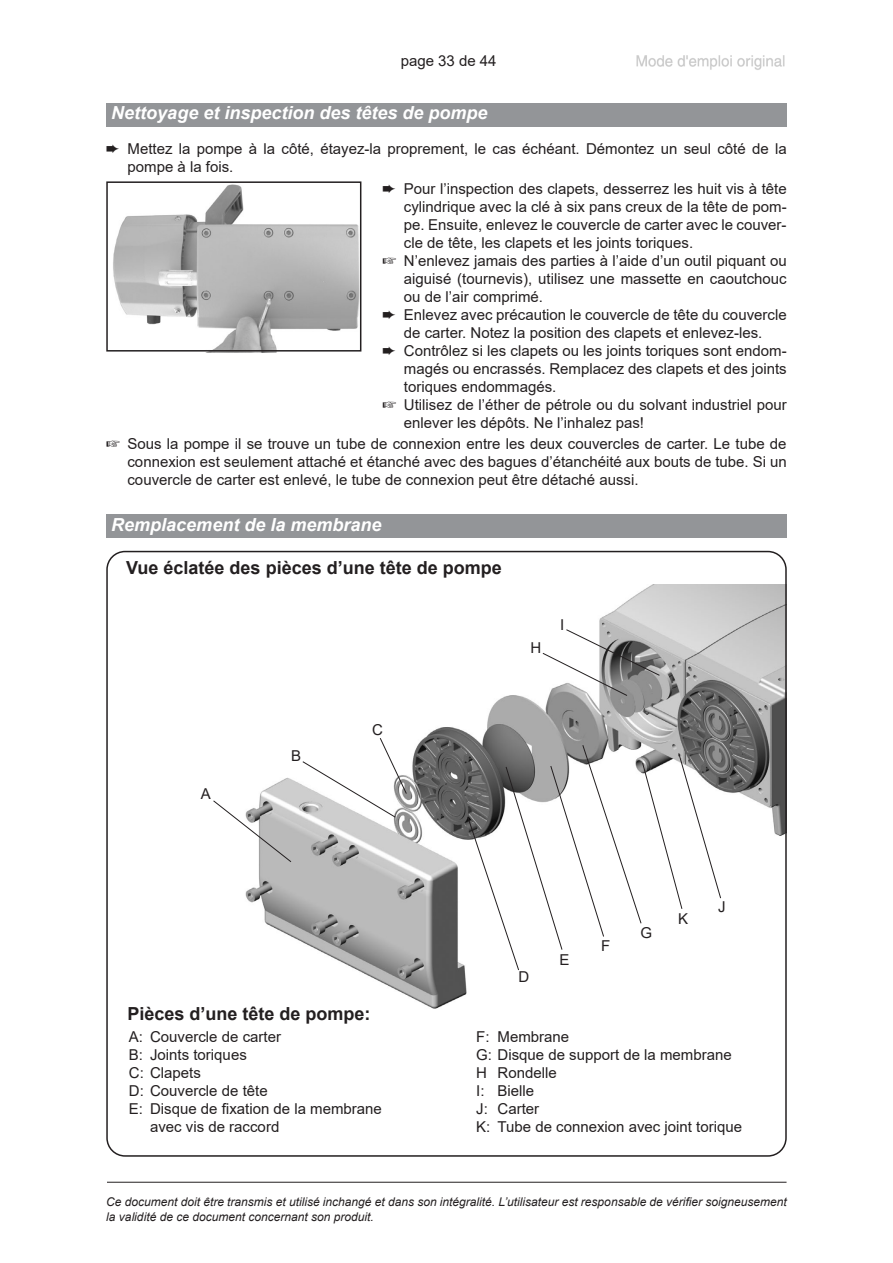
<style>
.page{position:relative;width:893px;height:1263px;background:#fff}
.page>*{position:absolute;margin:0;border:0;box-sizing:border-box;transform-origin:0 0}
.t1{font:italic 700 18px "Arial";color:#fff}
.t2{font:700 18px "Arial";color:#231f20}
.t3{font:15px/18px "Arial";color:#231f20}
.t4{font:italic 12px/14.4px "Arial";color:#231f20}
</style>
<div class="page">
<hr style="left:107px;top:1182px;width:679px;height:1px;background:#231f20">
<img style="left:636px;top:55px;width:149px;height:15px">
<img style="left:113px;top:184px;width:245px;height:165px">
<div style="left:106px;top:103px;width:681px;height:24px;background:#939598"></div>
<div style="left:106px;top:514px;width:681px;height:24px;background:#939598"></div>
<div style="left:106px;top:181px;width:255px;height:171px;border:2px solid #231f20"></div>
<img style="left:245px;top:584px;width:539px;height:425px">
<svg style="left:467px;top:744px;width:254px;height:227px"></svg>
<svg style="left:302px;top:737px;width:105px;height:81px"></svg>
<svg style="left:213px;top:800px;width:79px;height:63px"></svg>
<svg style="left:542px;top:629px;width:118px;height:67px"></svg>
<p class="t3" style="left:401px;top:51px;width:97px">page 33 de 44</p>
<p class="t1" style="left:111px;top:101px;width:378px">Nettoyage et inspection des têtes de pompe</p>
<p class="t3" style="left:128px;top:140px;width:661px;text-indent:-21px">➨ Mettez la pompe à la côté, étayez-la proprement, le cas échéant. Démontez un seul côté de la pompe à la fois.</p>
<p class="t3" style="left:383px;top:180px;width:406px">➨ Pour l’inspection des clapets, desserrez les huit vis à tête</p>
<p class="t3" style="left:404px;top:198px;width:384px">cylindrique avec la clé à six pans creux de la tête de pom-</p>
<p class="t3" style="left:404px;top:216px;width:384px">pe. Ensuite, enlevez le couvercle de carter avec le couver-</p>
<p class="t3" style="left:404px;top:234px;width:291px">cle de tête, les clapets et les joints toriques.</p>
<p class="t3" style="left:383px;top:252px;width:406px">☞ N’enlevez jamais des parties à l’aide d’un outil piquant ou</p>
<p class="t3" style="left:404px;top:270px;width:384px">aiguisé (tournevis), utilisez une massette en caoutchouc</p>
<p class="t3" style="left:404px;top:288px;width:141px">ou de l’air comprimé.</p>
<p class="t3" style="left:383px;top:306px;width:405px">➨ Enlevez avec précaution le couvercle de tête du couvercle</p>
<p class="t3" style="left:404px;top:324px;width:360px">de carter. Notez la position des clapets et enlevez-les.</p>
<p class="t3" style="left:383px;top:342px;width:406px">➨ Contrôlez si les clapets ou les joints toriques sont endom-</p>
<p class="t3" style="left:404px;top:360px;width:384px">magés ou encrassés. Remplacez des clapets et des joints</p>
<p class="t3" style="left:404px;top:378px;width:154px">toriques endommagés.</p>
<p class="t3" style="left:383px;top:396px;width:406px">☞ Utilisez de l’éther de pétrole ou du solvant industriel pour</p>
<p class="t3" style="left:404px;top:414px;width:242px">enlever les dépôts. Ne l’inhalez pas!</p>
<p class="t3" style="left:127px;top:434px;width:661px;text-align:justify;text-indent:-21px">☞ Sous la pompe il se trouve un tube de connexion entre les deux couvercles de carter. Le tube de connexion est seulement attaché et étanché avec des bagues d’étanchéité aux bouts de tube. Si un couvercle de carter est enlevé, le tube de connexion peut être détaché aussi.</p>
<p class="t1" style="left:111px;top:513px;width:272px">Remplacement de la membrane</p>
<p class="t2" style="left:126px;top:555px;width:377px">Vue éclatée des pièces d’une tête de pompe</p>
<p class="t3" style="left:201px;top:785px;width:12px">A</p>
<p class="t3" style="left:291px;top:746px;width:12px">B</p>
<p class="t3" style="left:372px;top:721px;width:12px">C</p>
<p class="t3" style="left:531px;top:638px;width:12px">H</p>
<p class="t3" style="left:560px;top:616px;width:6px">I</p>
<p class="t2" style="left:128px;top:1001px;width:245px">Pièces d’une tête de pompe:</p>
<p class="t3" style="left:518px;top:968px;width:12px">D</p>
<p class="t3" style="left:560px;top:951px;width:12px">E</p>
<p class="t3" style="left:601px;top:936px;width:11px">F</p>
<p class="t3" style="left:640px;top:923px;width:13px">G</p>
<p class="t3" style="left:678px;top:909px;width:12px">K</p>
<p class="t3" style="left:718px;top:898px;width:9px">J</p>
<p class="t3" style="left:129px;top:1027px;width:154px">A: Couvercle de carter</p>
<p class="t3" style="left:129px;top:1045px;width:119px">B: Joints toriques</p>
<p class="t3" style="left:129px;top:1063px;width:74px">C: Clapets</p>
<p class="t3" style="left:129px;top:1081px;width:140px">D: Couvercle de tête</p>
<p class="t3" style="left:129px;top:1099px;width:255px">E: Disque de fixation de la membrane</p>
<p class="t3" style="left:150px;top:1117px;width:131px">avec vis de raccord</p>
<p class="t3" style="left:476px;top:1027px;width:267px">F: Membrane<br>G: Disque de support de la membrane<br>H Rondelle<br>I: Bielle<br>J: Carter<br>K: Tube de connexion avec joint torique</p>
<p class="t4" style="left:106px;top:1195px;width:682px">Ce document doit être transmis et utilisé inchangé et dans son intégralité. L’utilisateur est responsable de vérifier soigneusement la validité de ce document concernant son produit.</p>
</div>
